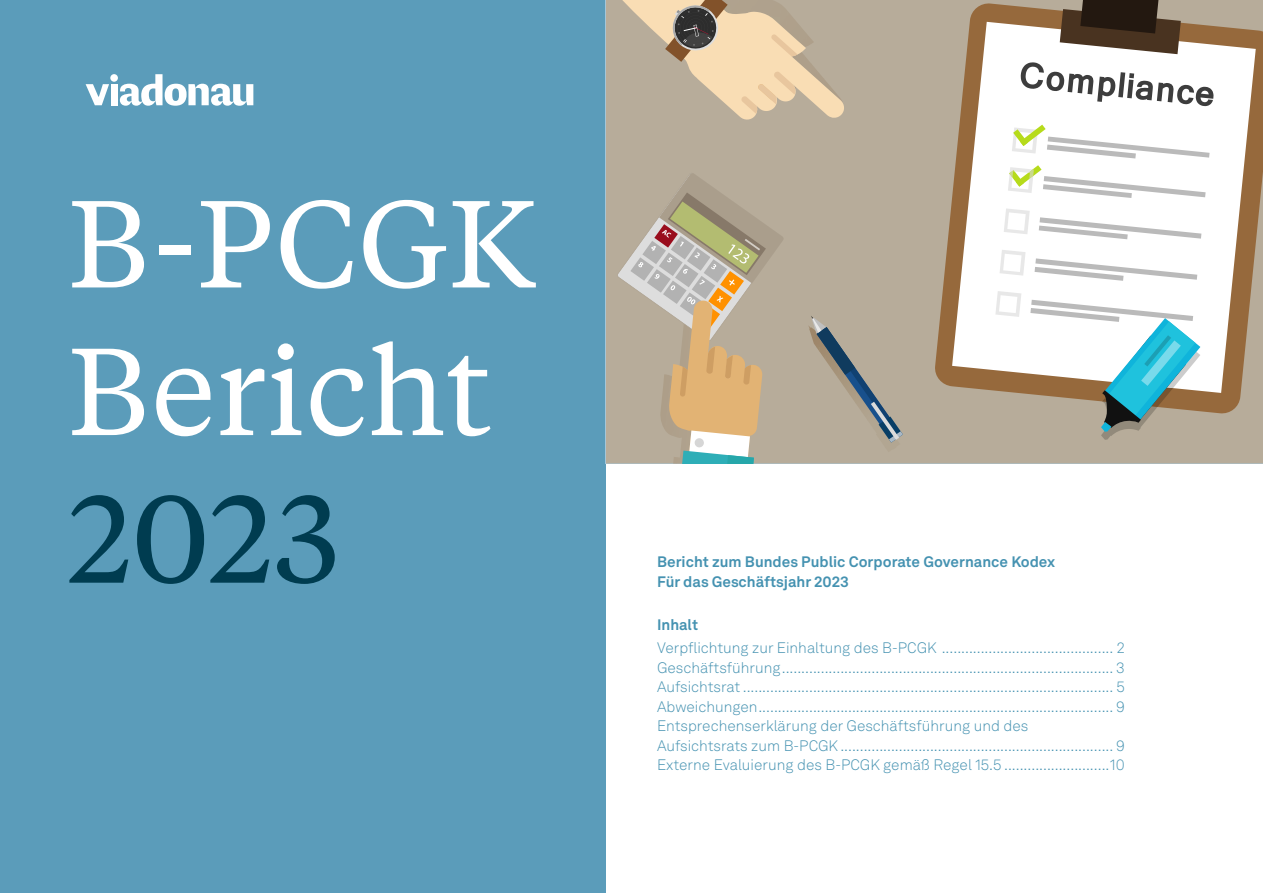
<style>
.page{position:relative;width:1263px;height:893px;background:#fff}
.page>*{position:absolute;margin:0;border:0;box-sizing:border-box;transform-origin:0 0}
.Titel{font:123px/147.6px "Tiempos Text";color:#fff}
.t1{font:300 15px/19.5px "Akkurat LL";color:#4592b1}
.Teaser_o_HL_2{font:700 15px/20.2px "Akkurat LL";color:#4592b1}
.s1{color:#003c50}
</style>
<div class="page">
<div style="left:0;top:0;width:606px;height:893px;background:#5b9cba"></div>
<div style="left:606px;top:0;width:657px;height:463px;background:#b7ac9a"></div>
<svg style="left:618px;top:173px;width:165px;height:290px"></svg>
<svg style="left:622px;top:0;width:222px;height:120px"></svg>
<svg style="left:808px;top:316px;width:95px;height:127px"></svg>
<svg style="left:935px;top:3px;width:328px;height:411px"></svg>
<svg style="left:952px;top:22px;width:304px;height:371px;background:#e4dad0"></svg>
<svg style="left:1060px;top:0;width:121px;height:54px;background:#5c4d40"></svg>
<svg style="left:1008px;top:123px;width:201px;height:75px;background:#f0f1ec"></svg>
<svg style="left:1039px;top:217px;width:162px;height:22px;background:#e6e6e6"></svg>
<svg style="left:1004px;top:208px;width:26px;height:26px"></svg>
<svg style="left:1034px;top:258px;width:163px;height:23px;background:#e7e7e7"></svg>
<svg style="left:999px;top:250px;width:26px;height:26px"></svg>
<svg style="left:995px;top:291px;width:26px;height:26px"></svg>
<svg style="left:1019px;top:61px;width:195px;height:46px;background:#d3d3d3"></svg>
<svg style="left:1030px;top:300px;width:173px;height:140px"></svg>
<svg style="left:86px;top:84px;width:23px;height:21px"></svg>
<div style="left:110px;top:74px;width:8px;height:8px;background:#fff;border-radius:50%"></div>
<div style="left:111px;top:84px;width:7px;height:21px;background:#fff"></div>
<svg style="left:120px;top:74px;width:133px;height:32px"></svg>
<h1 class="Titel" style="left:68px;top:165px;width:470px">B-PCGK<br>Bericht<br><span class="s1">2023</span></h1>
<h2 class="Teaser_o_HL_2" style="left:657px;top:551px;width:400px">Bericht zum Bundes Public Corporate Governance Kodex<br>Für das Geschäftsjahr 2023</h2>
<h2 class="Teaser_o_HL_2" style="left:657px;top:613px;width:43px">Inhalt</h2>
<p class="t1" style="left:657px;top:638px;width:469px">Verpflichtung zur Einhaltung des B-PCGK ............................................ 2</p>
<p class="t1" style="left:657px;top:657px;width:469px">Geschäftsführung..................................................................................... 3</p>
<p class="t1" style="left:657px;top:677px;width:469px">Aufsichtsrat ............................................................................................... 5</p>
<p class="t1" style="left:657px;top:696px;width:469px">Abweichungen........................................................................................... 9</p>
<p class="t1" style="left:657px;top:716px;width:469px">Entsprechenserklärung der Geschäftsführung und des<br>Aufsichtsrats zum B-PCGK...................................................................... 9</p>
<p class="t1" style="left:657px;top:755px;width:469px">Externe Evaluierung des B-PCGK gemäß Regel 15.5 ...........................10</p>
</div>
